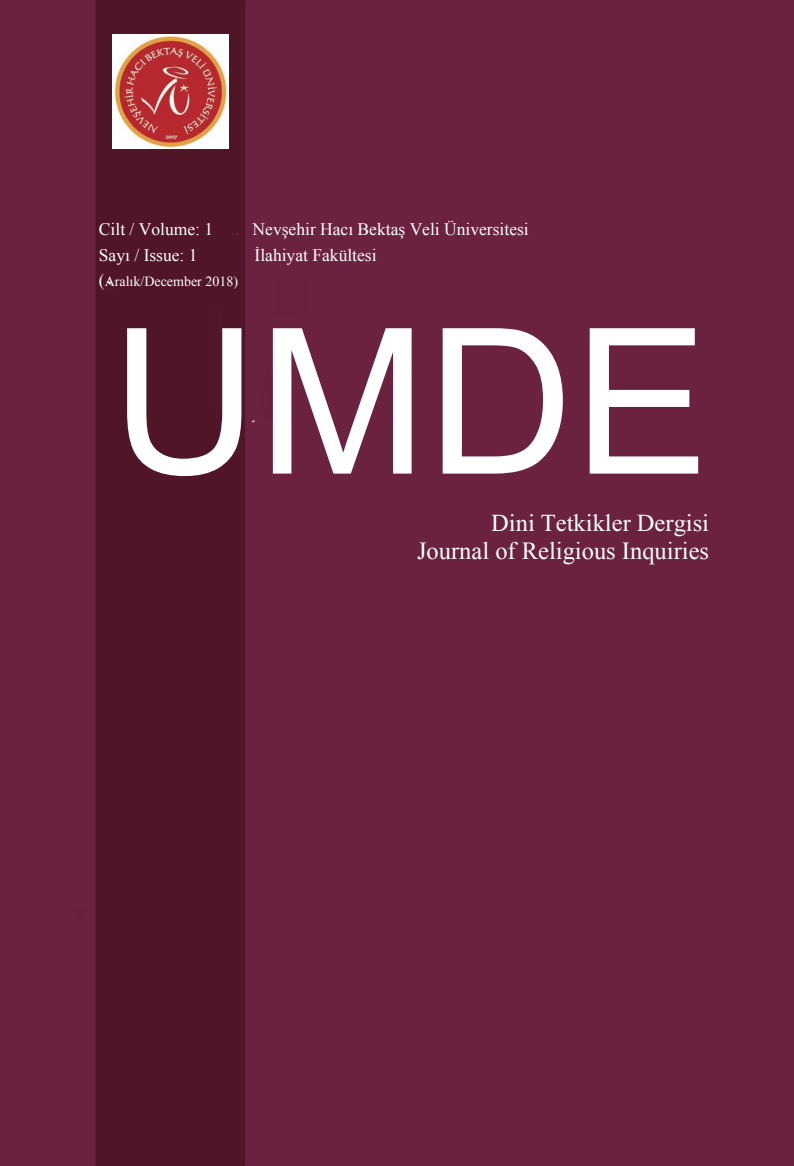
<style>
.page{position:relative;width:794px;height:1166px;background:#fff}
.page>*{position:absolute;margin:0;border:0;box-sizing:border-box;transform-origin:0 0}
.t1{font:203px "Arial";color:#fff}
.t2{font:24.5px "Times New Roman";color:#fff}
.t3{font:24.5px "Times New Roman";color:#fff}
.t4{font:17.5px "Times New Roman";color:#fff}
.t5{font:14px "Times New Roman";color:#fff}
.s1{font-size:17.5px}
</style>
<div class="page">
<img style="left:0;top:0;width:794px;height:1166px">
<img style="left:113px;top:35px;width:115px;height:113px">
<p class="t4" style="left:99px;top:219px;width:116px">Cilt / Volume: 1</p>
<p class="t4" style="left:253px;top:219px;width:278px">Nevşehir Hacı Bektaş Veli Üniversitesi</p>
<p class="t4" style="left:99px;top:245px;width:100px">Sayı / Issue: 1</p>
<p class="t4" style="left:254px;top:245px;width:124px">İlahiyat Fakültesi</p>
<p class="t5" style="left:99px;top:274px;width:141px"><span class="s1">(</span>Aralık/December 2018)</p>
<h1 class="t1" style="left:111px;top:326px;width:599px">UMDE</h1>
<h2 class="t3" style="left:491px;top:514px;width:219px">Dini Tetkikler Dergisi</h2>
<h2 class="t2" style="left:417px;top:537px;width:293px">Journal of Religious Inquiries</h2>
</div>
